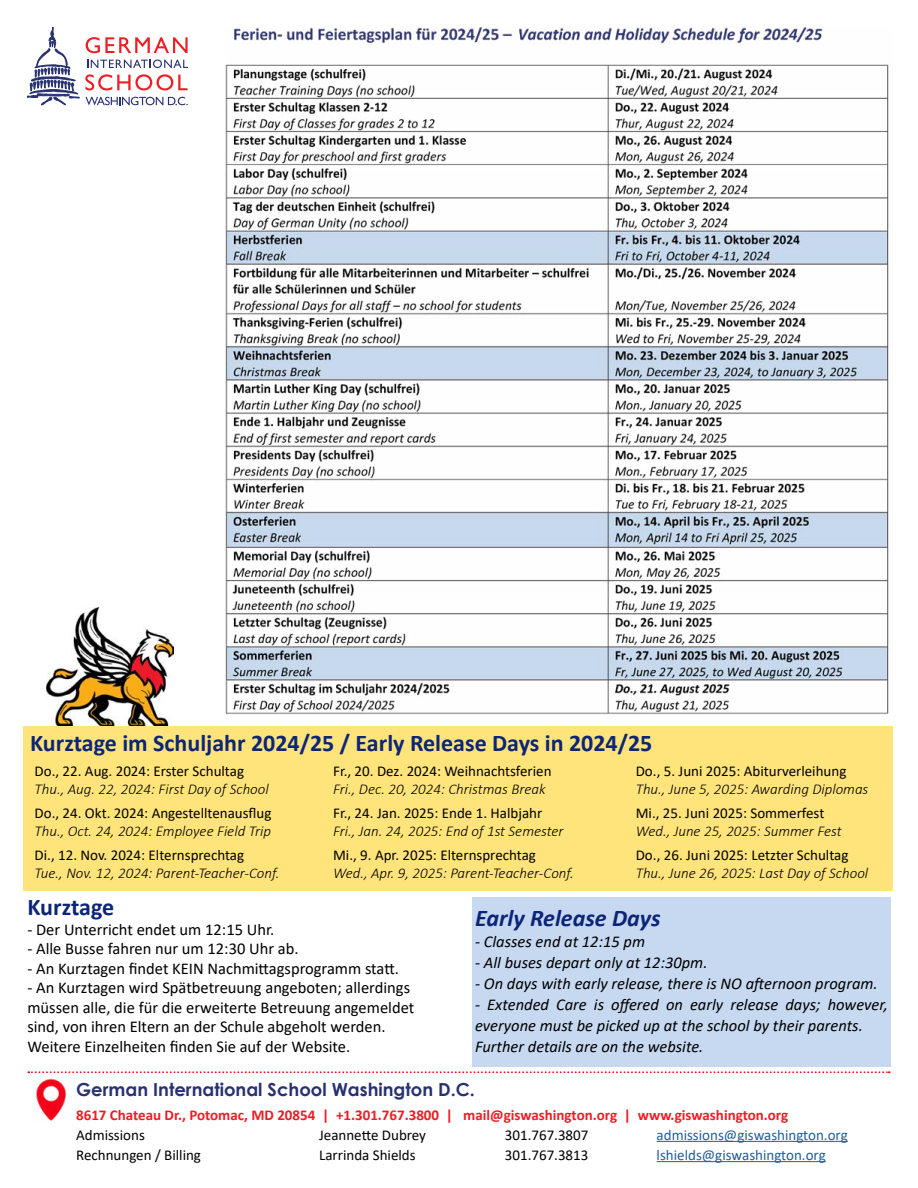
<style>
.page{position:relative;width:918px;height:1188px;background:#fff}
.page>*{position:absolute;margin:0;border:0;box-sizing:border-box;transform-origin:0 0}
.t1{font:700 24px "Calibri";color:#0c2577}
.t2{font:italic 700 24px "Calibri";color:#0c2577}
.t3{font:700 18px "Century Gothic";color:#283171}
.t4{font:16.5px/19.5px "Calibri";color:#000}
.t5{font:italic 16.5px/21px "Calibri";color:#000}
.t6{font:15px "Calibri";color:#000}
.t7{font:italic 300 15px "Calibri";color:#000}
.t8{font:700 15px "Calibri";color:#ed1d24}
.t9{font:15px "Calibri";color:#215e9e}
</style>
<div class="page">
<div style="left:23px;top:727px;width:870px;height:164px;background:#ffe47c"></div>
<div style="left:472px;top:897px;width:419px;height:169px;background:#c7d9f1"></div>
<svg style="left:85px;top:97px;width:103px;height:8px"></svg>
<svg style="left:27px;top:27px;width:52px;height:78px"></svg>
<svg style="left:87px;top:60px;width:101px;height:8px"></svg>
<svg style="left:86px;top:37px;width:102px;height:16px"></svg>
<svg style="left:85px;top:74px;width:103px;height:16px"></svg>
<img style="left:46px;top:608px;width:127px;height:117px">
<img style="left:225px;top:27px;width:664px;height:688px">
<hr style="left:657px;top:1141px;width:191px;height:1px;background:#215e9e">
<hr style="left:657px;top:1161px;width:169px;height:1px;background:#215e9e">
<img style="left:36px;top:1078px;width:30px;height:43px">
<svg style="left:28px;top:1071px;width:862px;height:2px"></svg>
<h1 class="t1" style="left:30px;top:727px;width:624px">Kurztage im Schuljahr 2024/25 / Early Release Days in 2024/25</h1>
<p class="t6" style="left:35px;top:761px;width:211px">Do., 22. Aug. 2024: Erster Schultag</p>
<p class="t7" style="left:35px;top:780px;width:236px">Thu., Aug. 22, 2024: First Day of School</p>
<p class="t6" style="left:35px;top:803px;width:238px">Do., 24. Okt. 2024: Angestelltenausflug</p>
<p class="t7" style="left:35px;top:822px;width:238px">Thu., Oct. 24, 2024: Employee Field Trip</p>
<p class="t6" style="left:35px;top:845px;width:211px">Di., 12. Nov. 2024: Elternsprechtag</p>
<p class="t7" style="left:35px;top:864px;width:246px">Tue., Nov. 12, 2024: Parent-Teacher-Conf.</p>
<p class="t6" style="left:333px;top:761px;width:220px">Fr., 20. Dez. 2024: Weihnachtsferien</p>
<p class="t7" style="left:333px;top:780px;width:214px">Fri., Dec. 20, 2024: Christmas Break</p>
<p class="t6" style="left:333px;top:803px;width:211px">Fr., 24. Jan. 2025: Ende 1. Halbjahr</p>
<p class="t7" style="left:333px;top:822px;width:232px">Fri., Jan. 24, 2025: End of 1st Semester</p>
<p class="t6" style="left:333px;top:845px;width:204px">Mi., 9. Apr. 2025: Elternsprechtag</p>
<p class="t7" style="left:333px;top:864px;width:242px">Wed., Apr. 9, 2025: Parent-Teacher-Conf.</p>
<p class="t6" style="left:636px;top:761px;width:212px">Do., 5. Juni 2025: Abiturverleihung</p>
<p class="t7" style="left:636px;top:780px;width:234px">Thu., June 5, 2025: Awarding Diplomas</p>
<p class="t6" style="left:636px;top:803px;width:190px">Mi., 25. Juni 2025: Sommerfest</p>
<p class="t7" style="left:636px;top:822px;width:207px">Wed., June 25, 2025: Summer Fest</p>
<p class="t6" style="left:636px;top:845px;width:214px">Do., 26. Juni 2025: Letzter Schultag</p>
<p class="t7" style="left:636px;top:864px;width:234px">Thu., June 26, 2025: Last Day of School</p>
<h1 class="t1" style="left:27px;top:891px;width:88px">Kurztage</h1>
<p class="t4" style="left:27px;top:919px;width:248px">- Der Unterricht endet um 12:15 Uhr.</p>
<p class="t4" style="left:27px;top:939px;width:273px">- Alle Busse fahren nur um 12:30 Uhr ab.</p>
<p class="t4" style="left:27px;top:958px;width:373px">- An Kurztagen findet KEIN Nachmittagsprogramm statt.</p>
<p class="t4" style="left:27px;top:978px;width:388px">- An Kurztagen wird Spätbetreuung angeboten; allerdings müssen alle, die für die erweiterte Betreuung angemeldet sind, von ihren Eltern an der Schule abgeholt werden.<br>Weitere Einzelheiten finden Sie auf der Website.</p>
<h1 class="t2" style="left:475px;top:901px;width:187px">Early Release Days</h1>
<p class="t5" style="left:475px;top:930px;width:171px">- Classes end at 12:15 pm</p>
<p class="t5" style="left:475px;top:951px;width:234px">- All buses depart only at 12:30pm.</p>
<p class="t5" style="left:475px;top:972px;width:404px">- On days with early release, there is NO afternoon program.</p>
<p class="t5" style="left:475px;top:993px;width:414px">- Extended Care is offered on early release days; however, everyone must be picked up at the school by their parents.<br>Further details are on the website.</p>
<p class="t3" style="left:76px;top:1076px;width:400px">German International School Washington D.C.</p>
<p class="t8" style="left:76px;top:1105px;width:714px">8617 Chateau Dr., Potomac, MD 20854 | +1.301.767.3800 | mail@giswashington.org | www.giswashington.org</p>
<p class="t6" style="left:76px;top:1124px;width:70px">Admissions</p>
<p class="t6" style="left:319px;top:1124px;width:108px">Jeannette Dubrey</p>
<p class="t6" style="left:505px;top:1124px;width:85px">301.767.3807</p>
<p class="t9" style="left:657px;top:1124px;width:193px">admissions@giswashington.org</p>
<p class="t6" style="left:76px;top:1145px;width:126px">Rechnungen / Billing</p>
<p class="t6" style="left:319px;top:1145px;width:98px">Larrinda Shields</p>
<p class="t6" style="left:505px;top:1145px;width:85px">301.767.3813</p>
<p class="t9" style="left:657px;top:1145px;width:171px">lshields@giswashington.org</p>
</div>
